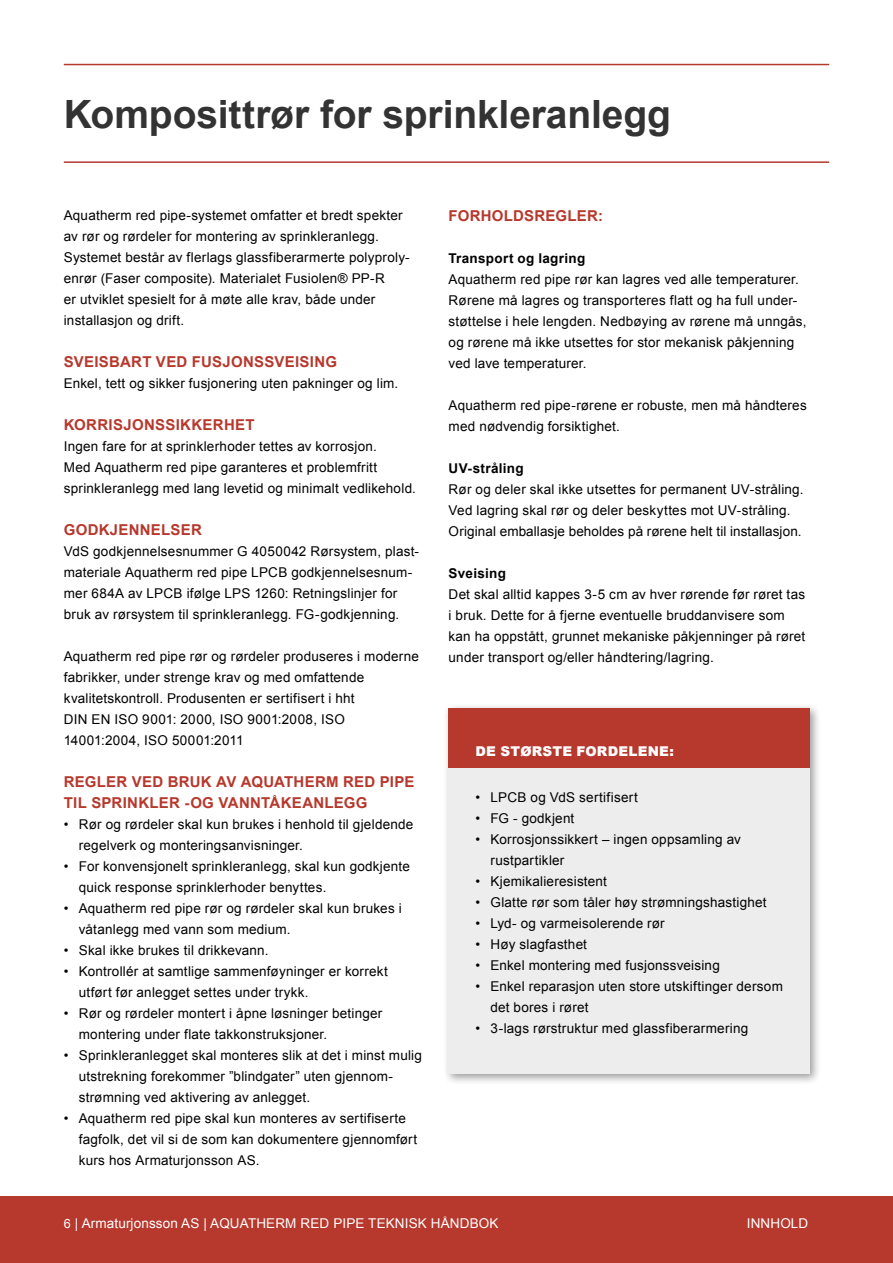
<style>
.page{position:relative;width:893px;height:1263px;background:#fff}
.page>*{position:absolute;margin:0;border:0;box-sizing:border-box;transform-origin:0 0}
.Heading{font:700 39px "Arial";letter-spacing:-.005em;color:#333}
.Mellomtittel{font:700 15px/21px "Arial";letter-spacing:.02em;color:#b7382c}
.Brødtekst{font:13.5px/21px "Arial";letter-spacing:.015em;color:#000}
.t1{font:13.5px "Arial";letter-spacing:.01em;color:#fff}
.Brødtekst_bold{font:700 13.5px "Arial";letter-spacing:.02em;color:#000}
.Mellomtitel_sort{font:900 13.5px "Arial";letter-spacing:.015em;color:#fff}
.s1{font-size:12.75px}
</style>
<div class="page">
<div style="left:0;top:1196px;width:893px;height:67px;background:#b7382c"></div>
<div style="left:443px;top:703px;width:379px;height:382px;background:#000;opacity:.4"></div>
<div style="left:449px;top:708px;width:361px;height:366px;background:#ededed"></div>
<div style="left:449px;top:708px;width:361px;height:60px;background:#b7382c"></div>
<hr style="left:64px;top:64px;width:765px;height:1px;background:#b7382c">
<hr style="left:64px;top:161px;width:765px;height:2px;background:#b7382c">
<p class="Heading" style="left:64px;top:89px;width:609px">Komposittrør for sprinkleranlegg</p>
<p class="Brødtekst" style="left:64px;top:205px;width:340px">Aquatherm red pipe-systemet omfatter et bredt spekter av rør og rørdeler for montering av sprinkleranlegg.</p>
<p class="Brødtekst" style="left:64px;top:247px;width:347px">Systemet består av flerlags glassfiberarmerte polyproly&shy;enrør (Faser composite). Materialet Fusiolen® PP-R<br>er utviklet spesielt for å møte alle krav, både under installasjon og drift.</p>
<p class="Mellomtittel" style="left:64px;top:352px;width:275px">SVEISBART VED FUSJONSSVEISING</p>
<p class="Brødtekst" style="left:64px;top:373px;width:336px">Enkel, tett og sikker fusjonering uten pakninger og lim.</p>
<p class="Mellomtittel" style="left:64px;top:415px;width:192px">KORRISJONSSIKKERHET</p>
<p class="Brødtekst" style="left:64px;top:436px;width:354px">Ingen fare for at sprinklerhoder tettes av korrosjon.<br>Med Aquatherm red pipe garanteres et problemfritt sprinkleranlegg med lang levetid og minimalt vedlikehold.</p>
<p class="Mellomtittel" style="left:64px;top:520px;width:140px">GODKJENNELSER</p>
<p class="Brødtekst" style="left:64px;top:541px;width:357px">VdS godkjennelsesnummer G 4050042 Rørsystem, plast&shy;materiale Aquatherm red pipe LPCB godkjennelsesnum&shy;mer 684A av LPCB ifølge LPS 1260: Retningslinjer for bruk av rørsystem til sprinkleranlegg. FG-godkjenning.</p>
<p class="Brødtekst" style="left:64px;top:646px;width:357px">Aquatherm red pipe rør og rørdeler produseres i moderne</p>
<p class="Brødtekst" style="left:64px;top:667px;width:302px">fabrikker, under strenge krav og med omfattende</p>
<p class="Brødtekst" style="left:64px;top:688px;width:292px">kvalitetskontroll. Produsenten er sertifisert i hht<br>DIN EN ISO 9001: 2000, ISO 9001:2008, ISO<br>14001:2004, ISO 50001:2011</p>
<p class="Mellomtittel" style="left:64px;top:772px;width:352px">REGLER VED BRUK AV AQUATHERM RED PIPE<br>TIL SPRINKLER -OG VANNTÅKEANLEGG</p>
<p class="Brødtekst" style="left:64px;top:814px;width:351px">• Rør og rørdeler skal kun brukes i henhold til gjeldende</p>
<p class="Brødtekst" style="left:79px;top:835px;width:226px">regelverk og monteringsanvisninger.</p>
<p class="Brødtekst" style="left:64px;top:856px;width:348px">• For konvensjonelt sprinkleranlegg, skal kun godkjente</p>
<p class="Brødtekst" style="left:79px;top:877px;width:249px">quick response sprinklerhoder benyttes.</p>
<p class="Brødtekst" style="left:64px;top:898px;width:340px">• Aquatherm red pipe rør og rørdeler skal kun brukes i</p>
<p class="Brødtekst" style="left:79px;top:919px;width:213px">våtanlegg med vann som medium.</p>
<p class="Brødtekst" style="left:64px;top:940px;width:206px">• Skal ikke brukes til drikkevann.</p>
<p class="Brødtekst" style="left:79px;top:961px;width:311px;text-indent:-15px">• Kontrollér at samtlige sammenføyninger er korrekt utført før anlegget settes under trykk.</p>
<p class="Brødtekst" style="left:79px;top:1003px;width:305px;text-indent:-15px">• Rør og rørdeler montert i åpne løsninger betinger montering under flate takkonstruksjoner.</p>
<p class="Brødtekst" style="left:64px;top:1045px;width:360px">• Sprinkleranlegget skal monteres slik at det i minst mulig</p>
<p class="Brødtekst" style="left:79px;top:1066px;width:316px">utstrekning forekommer ”blindgater” uten gjennom&shy;strømning ved aktivering av anlegget.</p>
<p class="Brødtekst" style="left:64px;top:1108px;width:344px">• Aquatherm red pipe skal kun monteres av sertifiserte</p>
<p class="Brødtekst" style="left:79px;top:1129px;width:340px">fagfolk, det vil si de som kan dokumentere gjennomført</p>
<p class="Brødtekst" style="left:79px;top:1150px;width:182px">kurs hos Armaturjonsson AS.</p>
<p class="Mellomtittel" style="left:449px;top:206px;width:156px">FORHOLDSREGLER:</p>
<p class="Brødtekst_bold" style="left:449px;top:250px;width:138px">Transport og lagring</p>
<p class="Brødtekst" style="left:449px;top:269px;width:359px">Aquatherm red pipe rør kan lagres ved alle temperaturer.<br>Rørene må lagres og transporteres flatt og ha full under&shy;støttelse i hele lengden. Nedbøying av rørene må unngås, og rørene må ikke utsettes for stor mekanisk påkjenning ved lave temperaturer.</p>
<p class="Brødtekst" style="left:449px;top:395px;width:360px">Aquatherm red pipe-rørene er robuste, men må håndteres med nødvendig forsiktighet.</p>
<p class="Brødtekst_bold" style="left:449px;top:460px;width:77px">UV-stråling</p>
<p class="Brødtekst" style="left:449px;top:479px;width:357px">Rør og deler skal ikke utsettes for permanent UV-stråling.</p>
<p class="Brødtekst" style="left:449px;top:500px;width:354px">Ved lagring skal rør og deler beskyttes mot UV-stråling.<br>Original emballasje beholdes på rørene helt til installasjon.</p>
<p class="Brødtekst_bold" style="left:449px;top:565px;width:59px">Sveising</p>
<p class="Brødtekst" style="left:449px;top:584px;width:358px">Det skal alltid kappes 3-5 cm av hver rørende før røret tas</p>
<p class="Brødtekst" style="left:449px;top:605px;width:358px">i bruk. Dette for å fjerne eventuelle bruddanvisere som kan ha oppstått, grunnet mekaniske påkjenninger på røret under transport og/eller håndtering/lagring.</p>
<p class="Mellomtitel_sort" style="left:475px;top:741px;width:200px">DE STØRSTE FORDELENE:</p>
<p class="Brødtekst" style="left:475px;top:787px;width:164px">• LPCB og VdS sertifisert</p>
<p class="Brødtekst" style="left:475px;top:808px;width:100px">• FG - godkjent</p>
<p class="Brødtekst" style="left:475px;top:829px;width:267px">• Korrosjonssikkert – ingen oppsamling av</p>
<p class="Brødtekst" style="left:490px;top:850px;width:76px">rustpartikler</p>
<p class="Brødtekst" style="left:475px;top:871px;width:133px">• Kjemikalieresistent</p>
<p class="Brødtekst" style="left:475px;top:892px;width:293px">• Glatte rør som tåler høy strømningshastighet</p>
<p class="Brødtekst" style="left:475px;top:913px;width:191px">• Lyd- og varmeisolerende rør</p>
<p class="Brødtekst" style="left:475px;top:934px;width:113px">• Høy slagfasthet</p>
<p class="Brødtekst" style="left:475px;top:955px;width:246px">• Enkel montering med fusjonssveising</p>
<p class="Brødtekst" style="left:490px;top:976px;width:294px;text-indent:-15px">• Enkel reparasjon uten store utskiftinger dersom det bores i røret</p>
<p class="Brødtekst" style="left:475px;top:1018px;width:274px">• 3-lags rørstruktur med glassfiberarmering</p>
<p class="t1" style="left:64px;top:1214px;width:436px"><span class="s1">6</span> | Armaturjonsson AS | AQUATHERM RED PIPE TEKNISK HÅNDBOK</p>
<p class="t1" style="left:747px;top:1214px;width:63px">INNHOLD</p>
</div>
